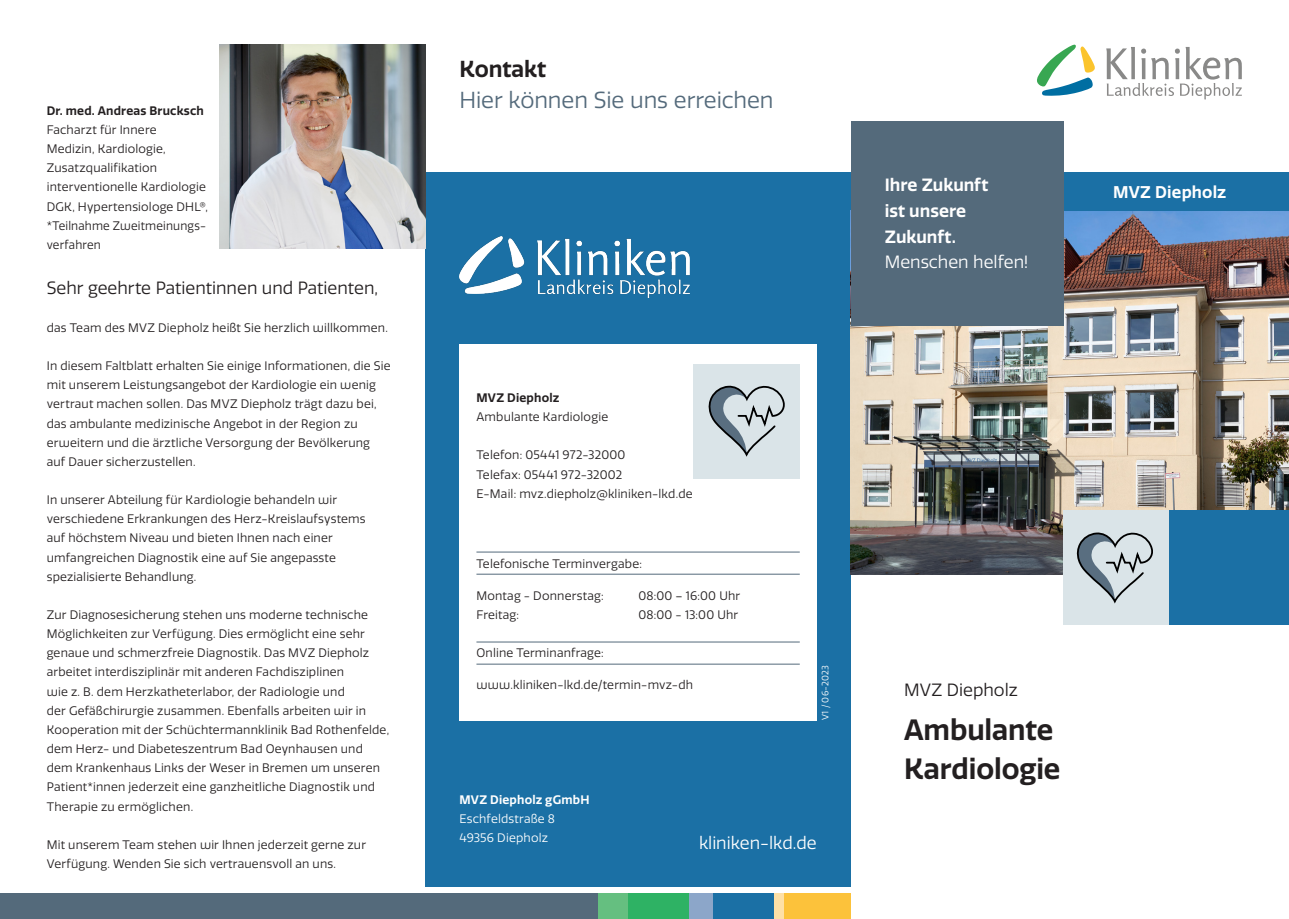
<style>
.page{position:relative;width:1289px;height:919px;background:#fff}
.page>*{position:absolute;margin:0;border:0;box-sizing:border-box;transform-origin:0 0}
.t1{font:600 28.5px "Quatro";letter-spacing:-.005em;color:#231f20}
.t2{font:22.5px "Quatro";letter-spacing:-.005em;color:#546a7b}
.t3{font:600 22.5px "Quatro";color:#231f20}
.Fließtext{font:17.25px "Quatro";color:#231f20}
.Fließtext-2{font:17.25px "Quatro";letter-spacing:-.005em;color:#fff}
.t4{font:600 17.25px "Quatro";color:#fff}
.Fließtext-3{font:600 16.5px "Quatro";letter-spacing:.01em;color:#fff}
.Fließtext-4{font:12px/19.2px "Quatro";letter-spacing:.015em;color:#231f20}
.mit_Tab___Sprechzeit{font:12px "Quatro";letter-spacing:.015em;color:#231f20}
.Fließtext-5{font:600 12px "Quatro";letter-spacing:.015em;color:#231f20}
.Fließtext-6{font:12px/19.2px "Quatro";letter-spacing:.015em;color:#231f20;scale:.96 1}
.Fließtext-7{font:12px "Quatro";letter-spacing:.015em;color:#fff}
.Fließtext-8{font:600 12px "Quatro";letter-spacing:.015em;color:#fff}
.Bullets_grün{font:9px "Quatro";letter-spacing:.025em;color:#fff}
</style>
<div class="page">
<div style="left:425px;top:172px;width:425px;height:715px;background:#1b70a5"></div>
<img style="left:850px;top:210px;width:438px;height:364px">
<img style="left:219px;top:45px;width:206px;height:204px">
<div style="left:1063px;top:510px;width:106px;height:115px;background:#dae4e8"></div>
<div style="left:1169px;top:510px;width:119px;height:115px;background:#1b70a5"></div>
<div style="left:1063px;top:172px;width:225px;height:38px;background:#1b70a5"></div>
<div style="left:850px;top:121px;width:213px;height:204px;background:#546a7b"></div>
<div style="left:0;top:893px;width:850px;height:25px;background:#546a7b"></div>
<div style="left:598px;top:893px;width:61px;height:25px;background:#65bf80"></div>
<div style="left:629px;top:893px;width:60px;height:25px;background:#2eb264"></div>
<div style="left:689px;top:893px;width:60px;height:25px;background:#8ca6c9"></div>
<div style="left:713px;top:893px;width:60px;height:25px;background:#1b70a5"></div>
<div style="left:773px;top:893px;width:25px;height:25px;background:#fee0a6"></div>
<div style="left:784px;top:893px;width:66px;height:25px;background:#fcc23b"></div>
<div style="left:459px;top:344px;width:357px;height:377px;background:#fff"></div>
<hr style="left:476px;top:551px;width:323px;height:1px;background:#546a7b">
<hr style="left:476px;top:574px;width:323px;height:1px;background:#546a7b">
<img style="left:459px;top:236px;width:230px;height:61px">
<div style="left:693px;top:364px;width:106px;height:114px;background:#dae4e8"></div>
<svg style="left:1037px;top:45px;width:58px;height:51px"></svg>
<svg style="left:1106px;top:47px;width:135px;height:52px"></svg>
<svg style="left:1076px;top:532px;width:77px;height:72px"></svg>
<svg style="left:708px;top:385px;width:76px;height:72px"></svg>
<hr style="left:476px;top:641px;width:323px;height:1px;background:#546a7b">
<hr style="left:476px;top:663px;width:323px;height:1px;background:#546a7b">
<p class="Fließtext-5" style="left:47px;top:104px;width:159px">Dr. med. Andreas Brucksch</p>
<p class="Fließtext-4" style="left:47px;top:120px;width:163px">Facharzt für Innere<br>Medizin, Kardiologie,<br>Zusatzqualifikation interventionelle Kardiologie<br>DGK, Hypertensiologe DHL®,</p>
<p class="Fließtext-6" style="left:47px;top:216px;width:167px">*Teilnahme Zweitmeinungs&shy;verfahren</p>
<p class="Fließtext" style="left:47px;top:277px;width:333px">Sehr geehrte Patientinnen und Patienten,</p>
<p class="Fließtext-4" style="left:47px;top:318px;width:343px">das Team des MVZ Diepholz heißt Sie herzlich willkommen.</p>
<p class="Fließtext-4" style="left:47px;top:356px;width:345px">In diesem Faltblatt erhalten Sie einige Informationen, die Sie mit unserem Leistungsangebot der Kardiologie ein wenig vertraut machen sollen. Das MVZ Diepholz trägt dazu bei, das ambulante medizinische Angebot in der Region zu erweitern und die ärztliche Versorgung der Bevölkerung auf Dauer sicherzustellen.</p>
<p class="Fließtext-4" style="left:47px;top:490px;width:320px">In unserer Abteilung für Kardiologie behandeln wir verschiedene Erkrankungen des Herz-Kreislaufsystems auf höchstem Niveau und bieten Ihnen nach einer umfangreichen Diagnostik eine auf Sie angepasste spezialisierte Behandlung.</p>
<p class="Fließtext-4" style="left:47px;top:605px;width:344px">Zur Diagnosesicherung stehen uns moderne technische Möglichkeiten zur Verfügung. Dies ermöglicht eine sehr genaue und schmerzfreie Diagnostik. Das MVZ Diepholz arbeitet interdisziplinär mit anderen Fachdisziplinen<br>wie z. B. dem Herzkatheterlabor, der Radiologie und<br>der Gefäßchirurgie zusammen. Ebenfalls arbeiten wir in Kooperation mit der Schüchtermannklinik Bad Rothenfelde, dem Herz- und Diabeteszentrum Bad Oeynhausen und dem Krankenhaus Links der Weser in Bremen um unseren Patient*innen jederzeit eine ganzheitliche Diagnostik und Therapie zu ermöglichen.</p>
<p class="Fließtext-4" style="left:47px;top:835px;width:321px">Mit unserem Team stehen wir Ihnen jederzeit gerne zur<br>Verfügung. Wenden Sie sich vertrauensvoll an uns.</p>
<p class="t3" style="left:459px;top:55px;width:88px">Kontakt</p>
<p class="t2" style="left:459px;top:88px;width:315px">Hier können Sie uns erreichen</p>
<p class="Fließtext-5" style="left:476px;top:391px;width:84px">MVZ Diepholz</p>
<p class="Fließtext-4" style="left:476px;top:407px;width:133px">Ambulante Kardiologie</p>
<p class="Fließtext-4" style="left:476px;top:446px;width:150px">Telefon: 05441 972-32000</p>
<p class="Fließtext-4" style="left:476px;top:465px;width:147px">Telefax: 05441 972-32002</p>
<p class="Fließtext-4" style="left:476px;top:484px;width:218px">E-Mail: mvz.diepholz@kliniken-lkd.de</p>
<p class="Fließtext-4" style="left:476px;top:554px;width:167px">Telefonische Terminvergabe:</p>
<p class="mit_Tab___Sprechzeit" style="left:476px;top:588px;width:129px">Montag - Donnerstag:</p>
<p class="mit_Tab___Sprechzeit" style="left:638px;top:588px;width:103px">08:00 – 16:00 Uhr</p>
<p class="mit_Tab___Sprechzeit" style="left:476px;top:608px;width:44px">Freitag:</p>
<p class="mit_Tab___Sprechzeit" style="left:638px;top:608px;width:101px">08:00 - 13:00 Uhr</p>
<p class="Fließtext-4" style="left:476px;top:643px;width:129px">Online Terminanfrage:</p>
<p class="mit_Tab___Sprechzeit" style="left:476px;top:678px;width:218px">www.kliniken-lkd.de/termin-mvz-dh</p>
<p class="Bullets_grün" style="left:820px;top:720px;width:56px;rotate:-90deg">V1 / 06-2023</p>
<p class="Fließtext-8" style="left:459px;top:792px;width:132px">MVZ Diepholz gGmbH</p>
<p class="Fließtext-7" style="left:459px;top:812px;width:97px">Eschfeldstraße 8</p>
<p class="Fließtext-7" style="left:459px;top:831px;width:90px">49356 Diepholz</p>
<p class="Fließtext-2" style="left:699px;top:832px;width:119px">kliniken-lkd.de</p>
<p class="t4" style="left:884px;top:175px;width:105px">Ihre Zukunft</p>
<p class="t4" style="left:884px;top:201px;width:83px">ist unsere</p>
<p class="t4" style="left:884px;top:226px;width:73px">Zukunft.</p>
<p class="Fließtext-2" style="left:884px;top:252px;width:145px">Menschen helfen!</p>
<p class="Fließtext-3" style="left:1113px;top:182px;width:115px">MVZ Diepholz</p>
<p class="Fließtext" style="left:904px;top:679px;width:115px">MVZ Diepholz</p>
<p class="t1" style="left:904px;top:713px;width:151px">Ambulante</p>
<p class="t1" style="left:904px;top:751px;width:158px">Kardiologie</p>
</div>
